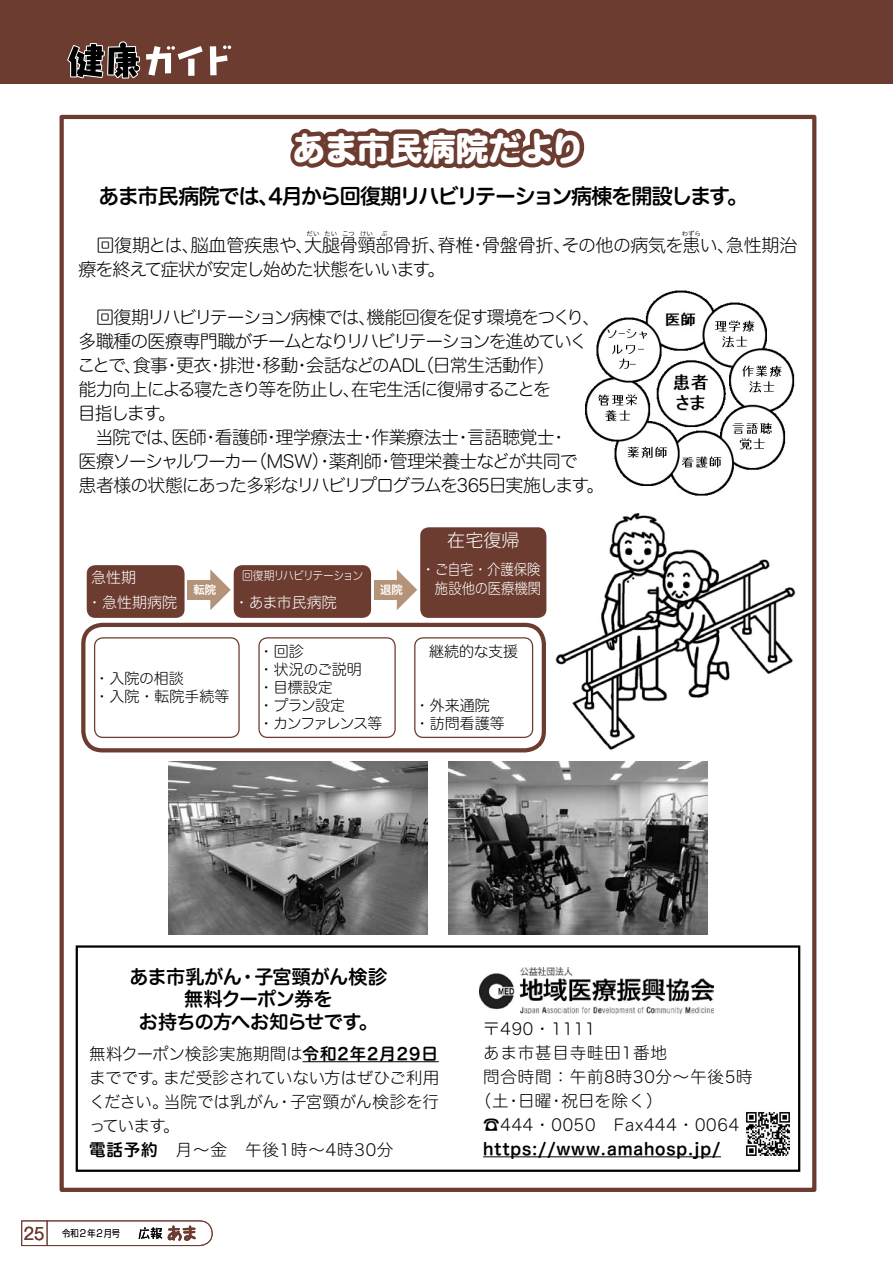
<style>
.page{position:relative;width:893px;height:1263px;background:#fff}
.page>*{position:absolute;margin:0;border:0;box-sizing:border-box;transform-origin:0 0}
.t1{font:33px "Hira Maru Std W8";letter-spacing:-.015em;color:#fff}
.t2{font:21px "Hira Maru Std W6";letter-spacing:-.065em;color:#000}
.t3{font:19.2px/22.5px "Hira Maru Std W6";letter-spacing:-.025em;color:#000;text-align:center}
.t4{font:18px/24px "Hira Maru Std W2";letter-spacing:-.06em;color:#000}
.t5{font:18px "Hira Maru Std W2";letter-spacing:-.01em;color:#000}
.t6{font:18px "Hira Maru Std W2";color:#fff}
.t7{font:16.5px/24px "Hira Maru Std W2";letter-spacing:-.01em;color:#000}
.t8{font:16.5px "Hira Maru Std W2";letter-spacing:.05em;color:#000}
.t9{font:16.5px "Hira Maru Std W6";letter-spacing:.05em;color:#000}
.t10{font:16.5px "Hira Maru Std W2";letter-spacing:.025em;color:#000}
.t11{font:15px/25.5px "Hira Maru Std W2";color:#fff}
.t12{font:15px/18px "Hira Maru Std W2";color:#000}
.t13{font:15px/18px "Hira Maru Std W2";letter-spacing:-.04em;color:#000}
.t14{font:12px "Hira Maru Std W2";letter-spacing:-.085em;color:#fff;scale:.9 1}
.t15{font:11.4px "Hira Maru Std W6";color:#fff}
.t16{font:300 9.75px "Shin Go Pro";letter-spacing:.115em;color:#000;scale:.85 1}
.t17{font:6.45px "Hiragino UD Sans R Std W3";color:#000}
.s1{font-family:"Hira Maru Std W6"}
.s2{font-family:"Gothic MB101 Pro";font-weight:400;font-size:16.5px;color:#6d3c30}
</style>
<div class="page">
<div style="left:0;top:0;width:893px;height:84px;background:#6d3c30"></div>
<svg style="left:67px;top:41px;width:136px;height:38px"></svg>
<svg style="left:210px;top:46px;width:21px;height:29px"></svg>
<svg style="left:21px;top:1220px;width:192px;height:26px"></svg>
<svg style="left:286px;top:114px;width:303px;height:55px"></svg>
<div style="left:60px;top:115px;width:756px;height:1077px;border:4px solid #6d3c30"></div>
<div style="left:76px;top:945px;width:724px;height:227px;border:2px solid #000"></div>
<hr style="left:483px;top:1156px;width:238px;height:1px;background:#000">
<hr style="left:303px;top:1061px;width:136px;height:1px;background:#000">
<img style="left:479px;top:967px;width:235px;height:46px">
<img style="left:746px;top:1112px;width:44px;height:44px">
<img style="left:585px;top:290px;width:210px;height:206px">
<img style="left:545px;top:513px;width:251px;height:237px">
<img style="left:449px;top:762px;width:258px;height:172px">
<img style="left:169px;top:761px;width:258px;height:173px">
<div style="left:87px;top:565px;width:98px;height:53px;background:#6d3c30;border-radius:9px"></div>
<div style="left:420px;top:527px;width:126px;height:91px;background:#6d3c30;border-radius:9px"></div>
<div style="left:234px;top:565px;width:137px;height:53px;background:#6d3c30;border-radius:9px"></div>
<div style="left:188px;top:580px;width:26px;height:20px;background:#b4937b"></div>
<svg style="left:210px;top:569px;width:21px;height:41px"></svg>
<div style="left:374px;top:580px;width:27px;height:20px;background:#b4937b"></div>
<svg style="left:397px;top:569px;width:20px;height:41px"></svg>
<div style="left:81px;top:623px;width:465px;height:129px;border:4px solid #6d3c30;border-radius:19px"></div>
<div style="left:94px;top:637px;width:146px;height:101px;border:1px solid #6d3c30;border-radius:9px"></div>
<div style="left:258px;top:637px;width:138px;height:101px;border:1px solid #6d3c30;border-radius:9px"></div>
<div style="left:414px;top:637px;width:119px;height:101px;border:1px solid #6d3c30;border-radius:9px"></div>
<h1 class="t1" style="left:293px;top:123px;width:293px">あま市民病院だより</h1>
<p class="t2" style="left:79px;top:180px;width:671px">　あま市民病院では、4月から回復期リハビリテーション病棟を開設します。</p>
<p class="t5" style="left:79px;top:232px;width:720px">　回復期とは、脳血管疾患や、大腿骨頸部骨折、脊椎・骨盤骨折、その他の病気を患い、急性期治</p>
<p class="t17" style="left:307px;top:228px;width:14px">だい</p>
<p class="t17" style="left:324px;top:228px;width:14px">たい</p>
<p class="t17" style="left:342px;top:228px;width:14px">こつ</p>
<p class="t17" style="left:360px;top:228px;width:14px">けい</p>
<p class="t17" style="left:381px;top:228px;width:8px">ぶ</p>
<p class="t17" style="left:682px;top:228px;width:21px">わずら</p>
<p class="t4" style="left:79px;top:257px;width:368px">療を終えて症状が安定し始めた状態をいいます。</p>
<p class="t4" style="left:78px;top:305px;width:528px">　回復期リハビリテーション病棟では、機能回復を促す環境をつくり、多職種の医療専門職がチームとなりリハビリテーションを進めていくことで、食事・更衣・排泄・移動・会話などのADL（日常生活動作）<br>能力向上による寝たきり等を防止し、在宅生活に復帰することを<br>目指します。<br>　当院では、医師・看護師・理学療法士・作業療法士・言語聴覚士・<br>医療ソーシャルワーカー（MSW）・薬剤師・管理栄養士などが共同で<br>患者様の状態にあった多彩なリハビリプログラムを365日実施します。</p>
<p class="t11" style="left:87px;top:564px;width:91px">急性期<br>・急性期病院</p>
<p class="t14" style="left:242px;top:567px;width:136px">回復期リハビリテーション</p>
<p class="t11" style="left:234px;top:589px;width:104px">・あま市民病院</p>
<p class="t15" style="left:194px;top:581px;width:24px">転院</p>
<p class="t15" style="left:380px;top:581px;width:24px">退院</p>
<p class="t6" style="left:447px;top:527px;width:73px">在宅復帰</p>
<p class="t11" style="left:421px;top:559px;width:122px;line-height:19.5px;text-align:right">・ご自宅・介護保険施設他の医療機関</p>
<p class="t12" style="left:94px;top:669px;width:136px">・入院の相談<br>・入院・転院手続等</p>
<p class="t13" style="left:259px;top:642px;width:125px">・回診<br>・状況のご説明<br>・目標設定<br>・プラン設定<br>・カンファレンス等</p>
<p class="t12" style="left:429px;top:642px;width:91px">継続的な支援</p>
<p class="t12" style="left:415px;top:696px;width:91px">・外来通院・訪問看護等</p>
<p class="t3" style="left:130px;top:966px;width:259px">あま市乳がん・子宮頸がん検診無料クーポン券を<br>お持ちの方へお知らせです。</p>
<p class="t7" style="left:89px;top:1042px;width:352px">無料クーポン検診実施期間は<span class="s1">令和2年2月29日</span>までです。まだ受診されていない方はぜひご利用ください。当院では乳がん・子宮頸がん検診を行っています。<br><span class="s1">電話予約</span>　月～金　午後1時～4時30分</p>
<p class="t16" style="left:24px;top:1225px;width:115px"><span class="s2">25</span> 令和2年2月号</p>
<p class="t10" style="left:483px;top:1017px;width:131px">〒490・1111　</p>
<p class="t8" style="left:483px;top:1041px;width:185px">あま市甚目寺畦田1番地</p>
<p class="t8" style="left:483px;top:1065px;width:271px">問合時間：午前8時30分～午後5時</p>
<p class="t10" style="left:475px;top:1089px;width:189px">（土・日曜・祝日を除く）</p>
<p class="t8" style="left:483px;top:1113px;width:258px">☎444・0050 Fax444・0064</p>
<p class="t9" style="left:483px;top:1136px;width:239px">https://www.amahosp.jp/</p>
</div>
